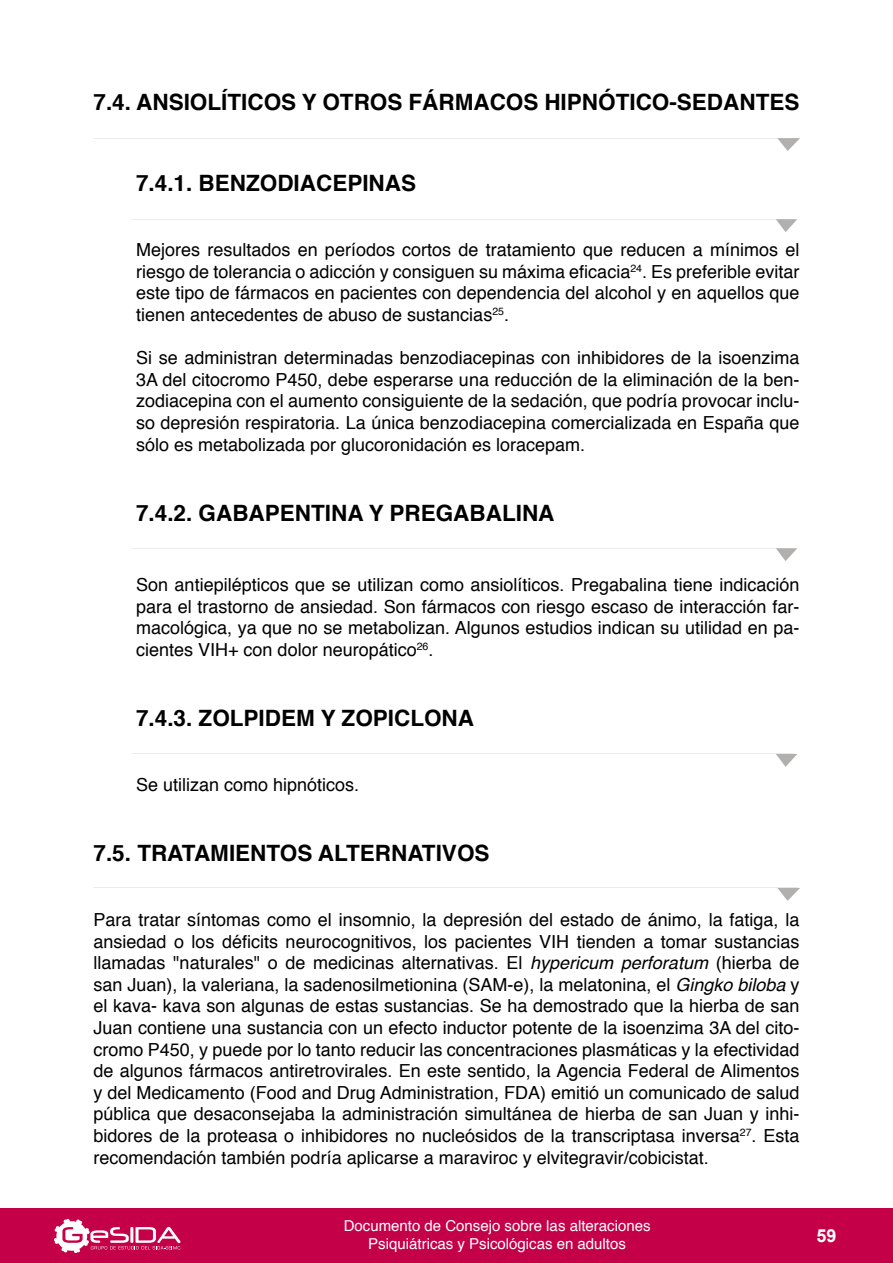
<style>
.page{position:relative;width:893px;height:1263px;background:#fff}
.page>*{position:absolute;margin:0;border:0;box-sizing:border-box;transform-origin:0 0}
.t1{font:700 22.5px "Helvetica";color:#000}
.t2{font:18px/21.6px "Helvetica";color:#000;text-align:justify}
.t3{font:700 18px "Arial";color:#fff}
.t4{font:15px/18px "Helvetica";color:#fff;text-align:center}
.s1{font-style:italic}
</style>
<div class="page">
<div style="left:0;top:1209px;width:893px;height:54px;background:#c40048"></div>
<svg style="left:54px;top:1219px;width:126px;height:34px"></svg>
<svg style="left:777px;top:138px;width:23px;height:13px"></svg>
<svg style="left:776px;top:219px;width:21px;height:13px"></svg>
<svg style="left:776px;top:548px;width:21px;height:13px"></svg>
<svg style="left:776px;top:754px;width:21px;height:13px"></svg>
<svg style="left:777px;top:888px;width:23px;height:13px"></svg>
<p class="t1" style="left:94px;top:84px;width:707px">7.4. ANSIOLÍTICOS Y OTROS FÁRMACOS HIPNÓTICO-SEDANTES</p>
<p class="t1" style="left:136px;top:165px;width:94px">7.4.1. BENZODIACEPINAS</p>
<p class="t2" style="left:136px;top:240px;width:665px">Mejores resultados en períodos cortos de tratamiento que reducen a mínimos el riesgo de tolerancia o adicción y consiguen su máxima eficacia<sup>24</sup>. Es preferible evitar este tipo de fármacos en pacientes con dependencia del alcohol y en aquellos que tienen antecedentes de abuso de sustancias<sup>25</sup>.</p>
<p class="t2" style="left:136px;top:348px;width:665px">Si se administran determinadas benzodiacepinas con inhibidores de la isoenzima 3A del citocromo P450, debe esperarse una reducción de la eliminación de la ben&shy;zodiacepina con el aumento consiguiente de la sedación, que podría provocar inclu&shy;so depresión respiratoria. La única benzodiacepina comercializada en España que sólo es metabolizada por glucoronidación es loracepam.</p>
<p class="t1" style="left:136px;top:495px;width:96px">7.4.2. GABAPENTINA</p>
<p class="t1" style="left:369px;top:495px;width:37px">Y PREGABALINA</p>
<p class="t2" style="left:136px;top:574px;width:665px">Son antiepilépticos que se utilizan como ansiolíticos. Pregabalina tiene indicación para el trastorno de ansiedad. Son fármacos con riesgo escaso de interacción far&shy;macológica, ya que no se metabolizan. Algunos estudios indican su utilidad en pa&shy;cientes VIH+ con dolor neuropático<sup>26</sup>.</p>
<p class="t1" style="left:136px;top:700px;width:92px">7.4.3. ZOLPIDEM</p>
<p class="t1" style="left:321px;top:700px;width:37px">Y ZOPICLONA</p>
<p class="t2" style="left:136px;top:774px;width:225px">Se utilizan como hipnóticos.</p>
<p class="t1" style="left:94px;top:835px;width:397px">7.5. TRATAMIENTOS ALTERNATIVOS</p>
<p class="t2" style="left:94px;top:909px;width:707px">Para tratar síntomas como el insomnio, la depresión del estado de ánimo, la fatiga, la ansiedad o los déficits neurocognitivos, los pacientes VIH tienden a tomar sustancias llamadas "naturales" o de medicinas alternativas. El <span class="s1">hypericum perforatum</span> (hierba de san Juan), la valeriana, la sadenosilmetionina (SAM-e), la melatonina, el <span class="s1">Gingko biloba</span> y el kava- kava son algunas de estas sustancias. Se ha demostrado que la hierba de san Juan contiene una sustancia con un efecto inductor potente de la isoenzima 3A del cito&shy;cromo P450, y puede por lo tanto reducir las concentraciones plasmáticas y la efectividad de algunos fármacos antiretrovirales. En este sentido, la Agencia Federal de Alimentos y del Medicamento (Food and Drug Administration, FDA) emitió un comunicado de salud pública que desaconsejaba la administración simultánea de hierba de san Juan y inhi&shy;bidores de la proteasa o inhibidores no nucleósidos de la transcriptasa inversa<sup>27</sup>. Esta recomendación también podría aplicarse a maraviroc y elvitegravir/cobicistat.</p>
<p class="t4" style="left:344px;top:1217px;width:308px">Documento de Consejo sobre las alteraciones<br>Psiquiátricas y Psicológicas en adultos</p>
<p class="t3" style="left:816px;top:1224px;width:22px">59</p>
</div>
